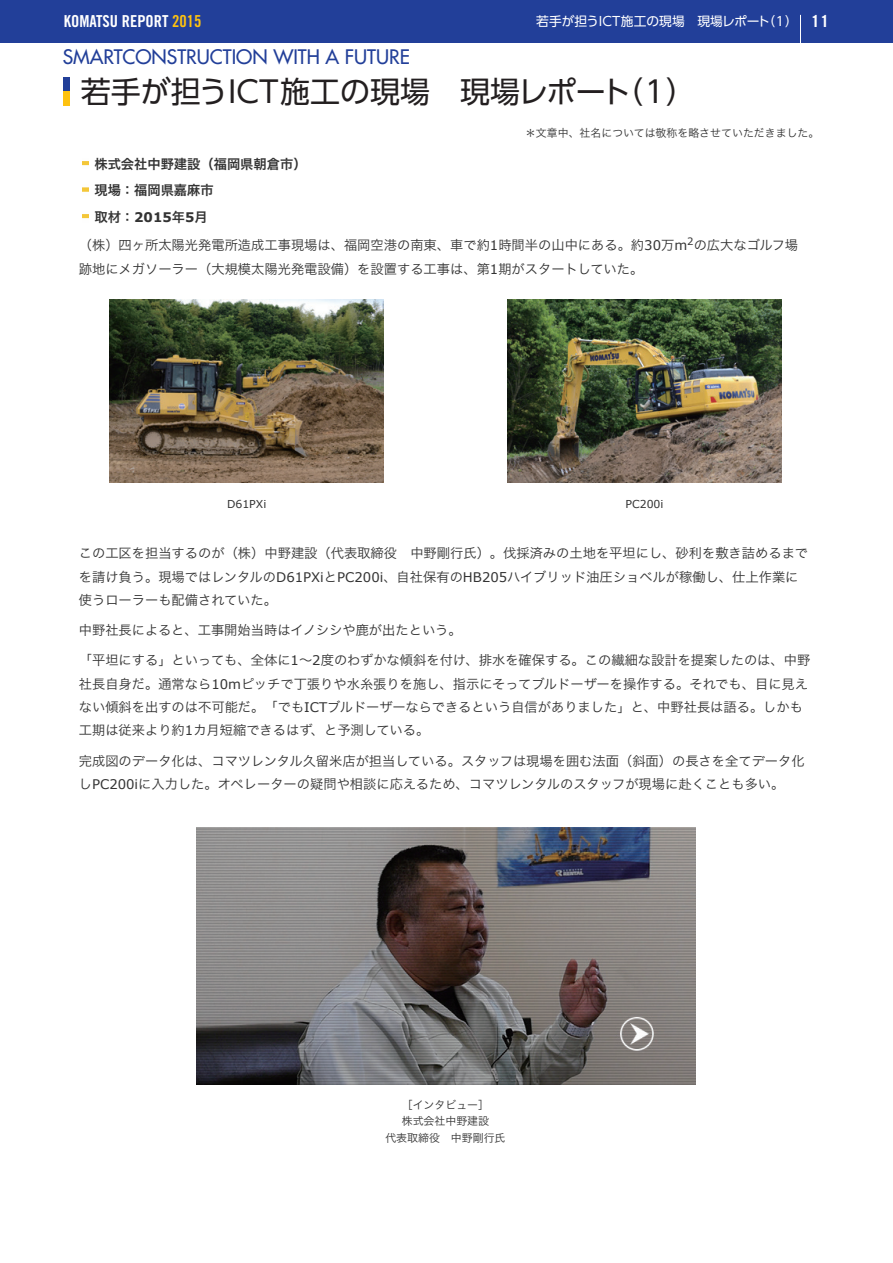
<style>
.page{position:relative;width:893px;height:1263px;background:#fff}
.page>*{position:absolute;margin:0;border:0;box-sizing:border-box;transform-origin:0 0}
.t1{font:30px "UD Shin Go Pr 6 N";color:#231f20}
.t2{font:26.55px "Hira Kaku Pro N W3";letter-spacing:.08em;color:#333}
.t3{font:19.5px "Futura";color:#223f99}
.t4{font:16.5px "Trade Gothic Bold Cond Twenty";color:#fff}
.t5{font:700 16.5px "Trade Gothic";color:#fff}
.t6{font:13.2px/23.4px "Hira Kaku Pro N W3";color:#333}
.t7{font:13.2px/26.5px "Hira Kaku Pro N W6";color:#333}
.t8{font:12.75px "UD Shin Go Pr 6 N";color:#fff}
.t9{font:10.95px/16.4px "Hira Kaku Pro N W3";color:#333;text-align:center}
.t10{font:10.95px "Verdana";color:#333}
.t11{font:10.2px "Verdana";color:#333}
.s1{color:#fec210}
.s2{font-family:"Verdana"}
.s3{font-size:21px}
.s4{font-family:"Verdana";font-size:21px}
.s5{font-family:"Verdana";font-weight:700}
</style>
<div class="page">
<div style="left:0;top:0;width:893px;height:43px;background:#223f99"></div>
<hr style="left:800px;top:15px;width:1px;height:30px;background:#fff">
<div style="left:64px;top:77px;width:6px;height:14px;background:#223f99"></div>
<div style="left:64px;top:91px;width:6px;height:15px;background:#fec210"></div>
<img style="left:109px;top:299px;width:275px;height:183px">
<img style="left:507px;top:299px;width:275px;height:183px">
<svg style="left:83px;top:161px;width:6px;height:5px"></svg>
<svg style="left:83px;top:187px;width:6px;height:5px"></svg>
<svg style="left:83px;top:214px;width:6px;height:5px"></svg>
<img style="left:197px;top:827px;width:498px;height:258px">
<p class="t8" style="left:536px;top:11px;width:263px">若手が担うICT施工の現場　現場レポート（1）</p>
<p class="t4" style="left:64px;top:11px;width:139px">KOMATSU REPORT <span class="s1">2015</span></p>
<p class="t5" style="left:811px;top:11px;width:20px">11</p>
<h3 class="t3" style="left:63px;top:44px;width:349px">SMARTCONSTRUCTION WITH A FUTURE</h3>
<h1 class="t1" style="left:81px;top:67px;width:617px">若手が担うICT施工の現場　現場レポート（1）</h1>
<h2 class="t2" style="left:82px;top:80px;width:549px">若手が担う<span class="s2">ICT</span>施工の現場 <span class="s3">現場レポート（</span><span class="s4">1</span><span class="s3">）</span></h2>
<p class="t9" style="left:525px;top:124px;width:296px">＊文章中、社名については敬称を略させていただきました。</p>
<p class="t7" style="left:94px;top:150px;width:214px">株式会社中野建設（福岡県朝倉市）現場：福岡県嘉麻市<br>取材：<span class="s5">2015</span>年<span class="s5">5</span>月</p>
<p class="t6" style="left:79px;top:232px;width:721px">（株）四ヶ所太陽光発電所造成工事現場は、福岡空港の南東、車で約<span class="s2">1</span>時間半の山中にある。約<span class="s2">30</span>万<span class="s2">m</span> の広大なゴルフ場跡地にメガソーラー（大規模太陽光発電設備）を設置する工事は、第<span class="s2">1</span>期がスタートしていた。</p>
<p class="t11" style="left:687px;top:234px;width:8px">2</p>
<p class="t10" style="left:227px;top:497px;width:41px">D61PXi</p>
<p class="t10" style="left:625px;top:497px;width:40px">PC200i</p>
<p class="t6" style="left:79px;top:541px;width:731px">この工区を担当するのが（株）中野建設（代表取締役　中野剛行氏）。伐採済みの土地を平坦にし、砂利を敷き詰めるまでを請け負う。現場ではレンタルの<span class="s2">D61PXi</span>と<span class="s2">PC200i</span>、自社保有の<span class="s2">HB205</span>ハイブリッド油圧ショベルが稼働し、仕上作業に使うローラーも配備されていた。</p>
<p class="t6" style="left:79px;top:618px;width:384px">中野社長によると、工事開始当時はイノシシや鹿が出たという。</p>
<p class="t6" style="left:79px;top:647px;width:733px">「平坦にする」といっても、全体に<span class="s2">1</span>～<span class="s2">2</span>度のわずかな傾斜を付け、排水を確保する。この繊細な設計を提案したのは、中野社長自身だ。通常なら<span class="s2">10m</span>ピッチで丁張りや水糸張りを施し、指示にそってブルドーザーを操作する。それでも、目に見えない傾斜を出すのは不可能だ。「でも<span class="s2">ICT</span>ブルドーザーならできるという自信がありました」と、中野社長は語る。しかも工期は従来より約<span class="s2">1</span>カ月短縮できるはず、と予測している。</p>
<p class="t6" style="left:79px;top:748px;width:727px">完成図のデータ化は、コマツレンタル久留米店が担当している。スタッフは現場を囲む法面（斜面）の長さを全てデータ化し<span class="s2">PC200i</span>に入力した。オペレーターの疑問や相談に応えるため、コマツレンタルのスタッフが現場に赴くことも多い。</p>
<p class="t9" style="left:385px;top:1096px;width:122px">［インタビュー］<br>株式会社中野建設<br>代表取締役　中野剛行氏</p>
</div>
